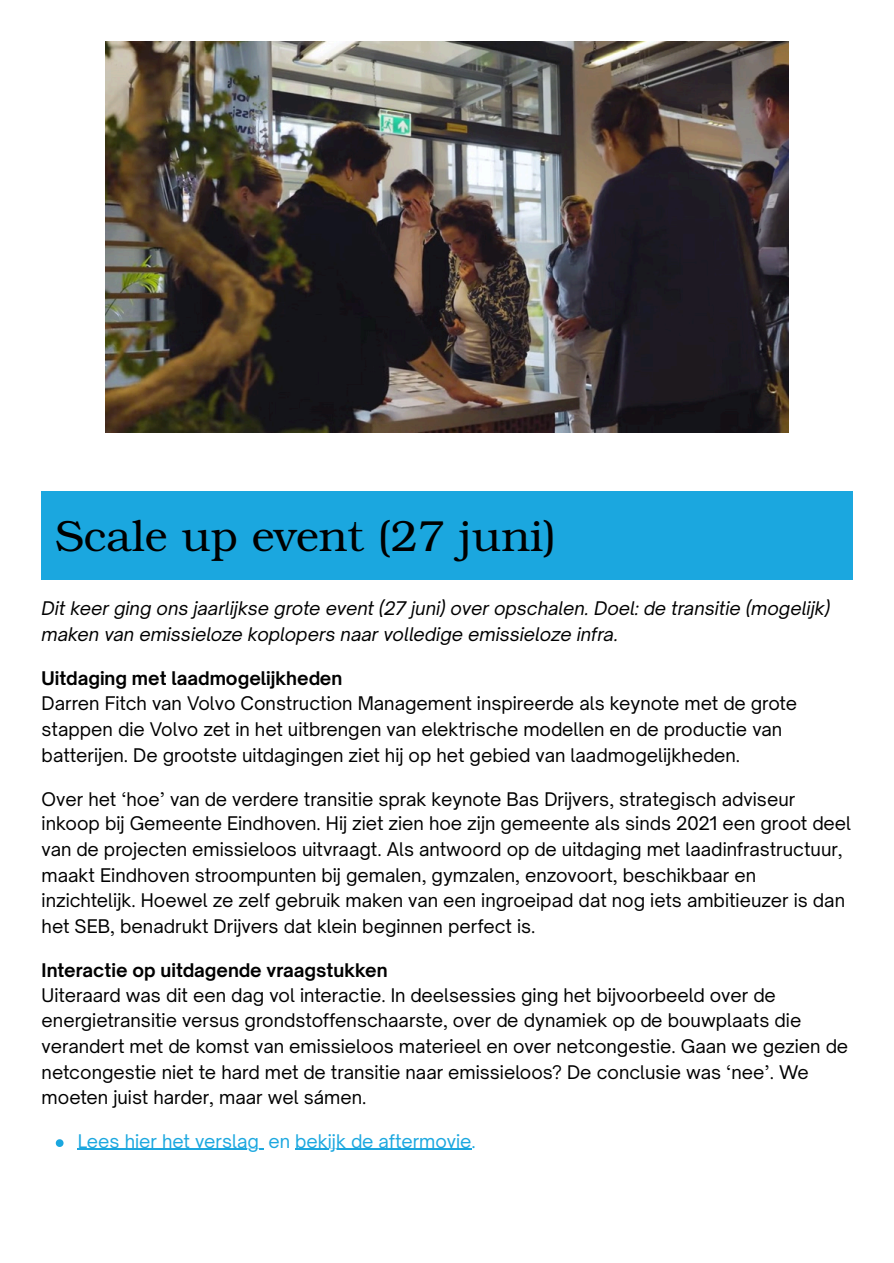
<style>
.page{position:relative;width:894px;height:1263px;background:#fff}
.page>*{position:absolute;margin:0;border:0;box-sizing:border-box;transform-origin:0 0}
.t1{font:43.5px "Te X Gyre Bonum";color:#000}
.t2{font:18px/25.5px "Open Sauce One";color:#000}
.t3{font:italic 18px/25.8px "Open Sauce One";color:#000}
.t4{font:700 18px "Open Sauce One";color:#000}
.t5{font:18px "Open Sauce One";color:#1ba7df}
</style>
<div class="page">
<svg style="left:56px;top:1139px;width:7px;height:8px"></svg>
<img style="left:106px;top:42px;width:682px;height:390px">
<div style="left:42px;top:492px;width:810px;height:88px;background:#1ba7df"></div>
<hr style="left:78px;top:1149px;width:186px;height:1px;background:#1ba7df">
<hr style="left:295px;top:1149px;width:176px;height:1px;background:#1ba7df">
<h1 class="t1" style="left:55px;top:505px;width:502px">Scale up event (27 juni)</h1>
<p class="t3" style="left:42px;top:596px;width:789px">Dit keer ging ons jaarlijkse grote event (27 juni) over opschalen. Doel: de transitie (mogelijk) maken van emissieloze koplopers naar volledige emissieloze infra.</p>
<p class="t4" style="left:42px;top:667px;width:302px">Uitdaging met laadmogelijkheden</p>
<p class="t2" style="left:42px;top:690px;width:756px">Darren Fitch van Volvo Construction Management inspireerde als keynote met de grote stappen die Volvo zet in het uitbrengen van elektrische modellen en de productie van batterijen. De grootste uitdagingen ziet hij op het gebied van laadmogelijkheden.</p>
<p class="t2" style="left:42px;top:786px;width:810px">Over het ‘hoe’ van de verdere transitie sprak keynote Bas Drijvers, strategisch adviseur inkoop bij Gemeente Eindhoven. Hij ziet zien hoe zijn gemeente als sinds 2021 een groot deel van de projecten emissieloos uitvraagt. Als antwoord op de uitdaging met laadinfrastructuur, maakt Eindhoven stroompunten bij gemalen, gymzalen, enzovoort, beschikbaar en inzichtelijk. Hoewel ze zelf gebruik maken van een ingroeipad dat nog iets ambitieuzer is dan het SEB, benadrukt Drijvers dat klein beginnen perfect is.</p>
<p class="t4" style="left:42px;top:959px;width:347px">Interactie op uitdagende vraagstukken</p>
<p class="t2" style="left:42px;top:983px;width:807px">Uiteraard was dit een dag vol interactie. In deelsessies ging het bijvoorbeeld over de energietransitie versus grondstoffenschaarste, over de dynamiek op de bouwplaats die verandert met de komst van emissieloos materieel en over netcongestie. Gaan we gezien de netcongestie niet te hard met de transitie naar emissieloos? De conclusie was ‘nee’. We moeten juist harder, maar wel sámen.</p>
<p class="t5" style="left:78px;top:1130px;width:399px">Lees hier het verslag en bekijk de aftermovie.</p>
</div>
